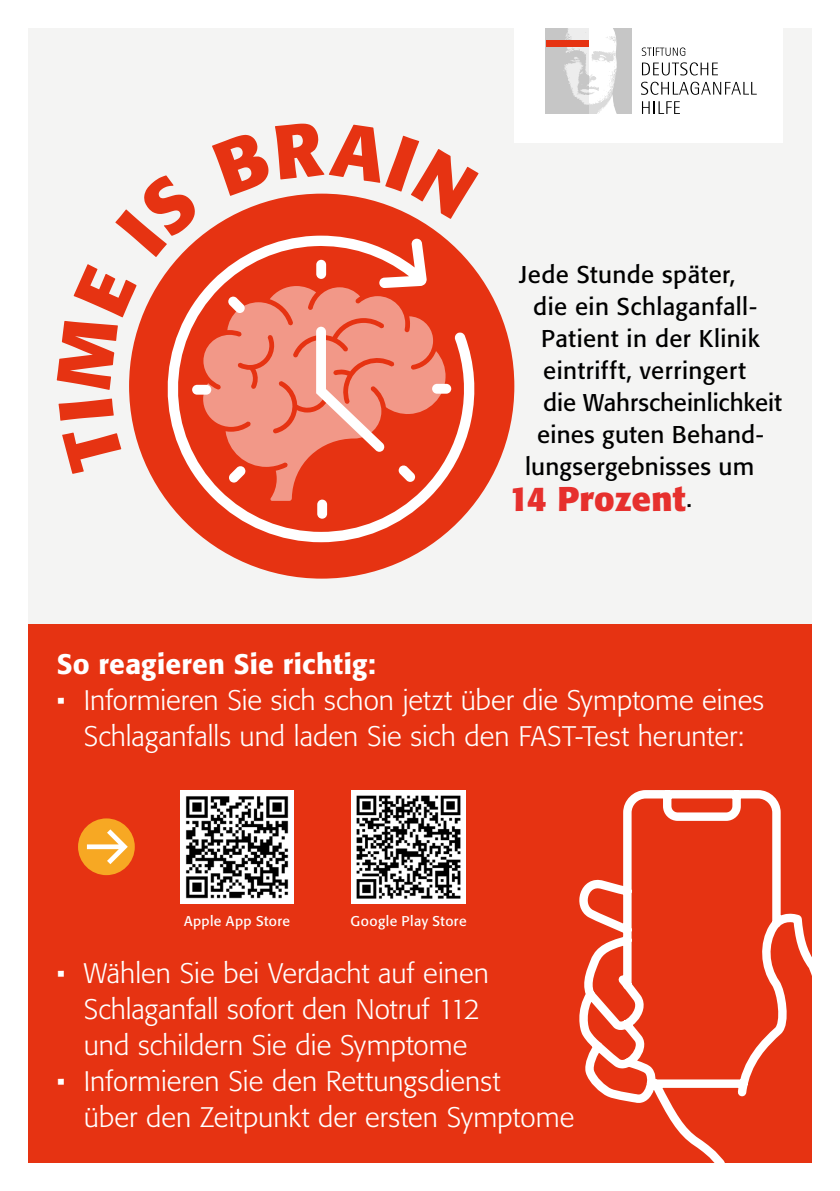
<style>
.page{position:relative;width:840px;height:1191px;background:#fff}
.page>*{position:absolute;margin:0;border:0;box-sizing:border-box;transform-origin:0 0}
.t1{font:700 34px "Formata";letter-spacing:.01em;color:#e6302d}
.t2{font:300 28px/36px "Formata";color:#fff}
.t3{font:500 28px "Formata";letter-spacing:.01em;color:#fff}
.t4{font:24px "Formata";letter-spacing:.015em;color:#000}
.t5{font:24px "Formata";letter-spacing:-.005em;color:#000}
.t6{font:14px "Formata";letter-spacing:.03em;color:#fff}
.s1{font-weight:400;font-size:24px;color:#000}
</style>
<div class="page">
<div style="left:28px;top:28px;width:783px;height:596px;background:#f4f4f3"></div>
<div style="left:28px;top:624px;width:783px;height:538px;background:#e63312"></div>
<img style="left:180px;top:790px;width:114px;height:113px">
<img style="left:351px;top:790px;width:114px;height:113px">
<svg style="left:78px;top:818px;width:57px;height:57px"></svg>
<svg style="left:573px;top:786px;width:239px;height:377px"></svg>
<div style="left:514px;top:28px;width:268px;height:115px;background:#fff"></div>
<svg style="left:588px;top:28px;width:43px;height:86px"></svg>
<img style="left:545px;top:28px;width:43px;height:86px">
<svg style="left:641px;top:47px;width:44px;height:9px"></svg>
<svg style="left:642px;top:101px;width:37px;height:13px"></svg>
<svg style="left:641px;top:82px;width:115px;height:13px"></svg>
<svg style="left:642px;top:62px;width:75px;height:13px"></svg>
<div style="left:545px;top:40px;width:43px;height:7px;background:#e63312"></div>
<div style="left:129px;top:194px;width:385px;height:384px;background:#e63312;border-radius:50%"></div>
<svg style="left:153px;top:474px;width:323px;height:68px"></svg>
<svg style="left:203px;top:474px;width:242px;height:27px"></svg>
<svg style="left:57px;top:124px;width:421px;height:350px"></svg>
<p class="t4" style="left:519px;top:260px;width:217px">Jede Stunde später,</p>
<p class="t4" style="left:533px;top:292px;width:225px">die ein Schlaganfall-</p>
<p class="t4" style="left:541px;top:324px;width:220px">Patient in der Klinik</p>
<p class="t4" style="left:543px;top:356px;width:204px">eintrifft, verringert</p>
<p class="t5" style="left:543px;top:388px;width:240px">die Wahrscheinlichkeit</p>
<p class="t4" style="left:537px;top:420px;width:228px">eines guten Behand-</p>
<p class="t4" style="left:525px;top:452px;width:230px">lungsergebnisses um</p>
<p class="t1" style="left:509px;top:478px;width:184px">14 Prozent<span class="s1">.</span></p>
<p class="t3" style="left:57px;top:647px;width:320px">So reagieren Sie richtig:</p>
<p class="t2" style="left:57px;top:682px;width:708px;text-align:center">• Informieren Sie sich schon jetzt über die Symptome eines<br>Schlaganfalls und laden Sie sich den FAST-Test herunter:</p>
<p class="t6" style="left:184px;top:913px;width:107px">Apple App Store</p>
<p class="t6" style="left:350px;top:913px;width:117px">Google Play Store</p>
<p class="t2" style="left:84px;top:955px;width:406px;text-indent:-27px">• Wählen Sie bei Verdacht auf einen<br>Schlaganfall sofort den Notruf 112 und schildern Sie die Symptome</p>
<p class="t2" style="left:84px;top:1063px;width:492px;text-indent:-27px">• Informieren Sie den Rettungsdienst<br>über den Zeitpunkt der ersten Symptome</p>
</div>
